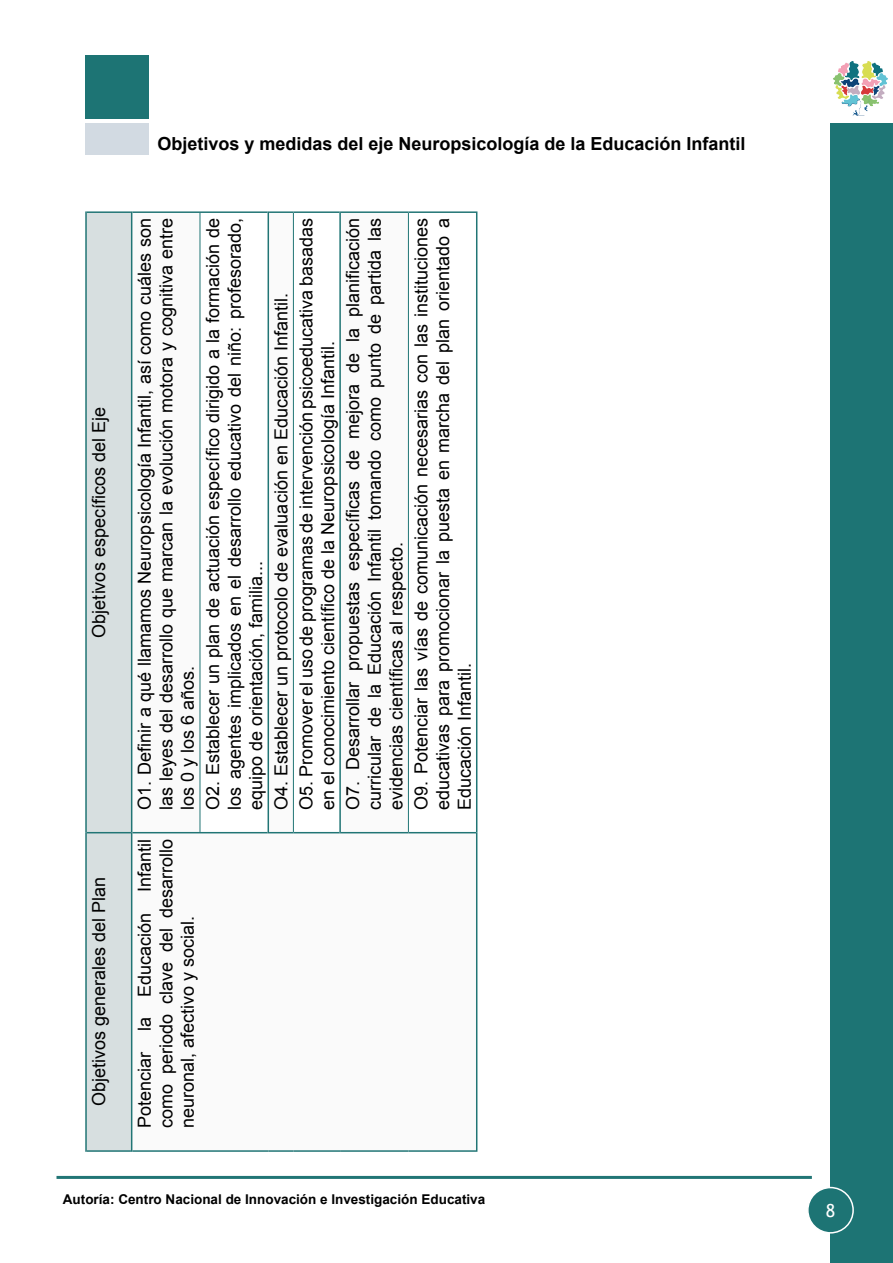
<style>
.page{position:relative;width:893px;height:1263px;background:#fff}
.page>*{position:absolute;margin:0;border:0;box-sizing:border-box;transform-origin:0 0}
.neuro_parrafo{font:18px/21.6px "Arial";color:#000;text-align:justify}
.t1{font:700 18px "Arial";color:#000}
.neuro_tabla_encabeza{font:18px "Arial";color:#000}
.t2{font:18px "Trebuchet MS";color:#fff}
.t3{font:700 13.5px "Arial";color:#000}
</style>
<div class="page">
<div style="left:85px;top:55px;width:64px;height:64px;background:#1d7474"></div>
<div style="left:85px;top:123px;width:64px;height:32px;background:#d2dae2"></div>
<img style="left:833px;top:61px;width:55px;height:55px">
<hr style="left:57px;top:1176px;width:755px;height:3px;background:#217575">
<div style="left:831px;top:123px;width:62px;height:1140px;background:#1d7474"></div>
<div style="left:87px;top:213px;width:44px;height:937px;background:#d7dfe0"></div>
<svg style="left:132px;top:213px;width:344px;height:937px"></svg>
<hr style="left:132px;top:1150px;width:68px;height:2px;background:#217575">
<hr style="left:200px;top:1150px;width:68px;height:2px;background:#217575">
<hr style="left:268px;top:1150px;width:25px;height:2px;background:#217575">
<hr style="left:293px;top:1150px;width:47px;height:2px;background:#217575">
<hr style="left:340px;top:1150px;width:68px;height:2px;background:#217575">
<hr style="left:408px;top:1150px;width:68px;height:2px;background:#217575">
<hr style="left:132px;top:832px;width:68px;height:1px;background:#217575">
<hr style="left:132px;top:211px;width:68px;height:2px;background:#217575">
<hr style="left:200px;top:832px;width:68px;height:1px;background:#217575">
<hr style="left:200px;top:211px;width:68px;height:2px;background:#217575">
<hr style="left:268px;top:211px;width:1px;height:622px;background:#217575">
<svg style="left:269px;top:832px;width:24px;height:1px"></svg>
<hr style="left:269px;top:211px;width:24px;height:2px;background:#217575">
<hr style="left:293px;top:832px;width:46px;height:1px;background:#217575">
<hr style="left:293px;top:211px;width:46px;height:2px;background:#217575">
<hr style="left:339px;top:211px;width:2px;height:622px;background:#217575">
<hr style="left:341px;top:832px;width:67px;height:1px;background:#217575">
<hr style="left:341px;top:211px;width:67px;height:2px;background:#217575">
<hr style="left:408px;top:832px;width:68px;height:1px;background:#217575">
<hr style="left:408px;top:211px;width:68px;height:2px;background:#217575">
<hr style="left:200px;top:213px;width:1px;height:619px;background:#217575">
<hr style="left:293px;top:213px;width:1px;height:619px;background:#217575">
<hr style="left:408px;top:213px;width:1px;height:619px;background:#217575">
<hr style="left:476px;top:833px;width:1px;height:319px;background:#217575">
<hr style="left:476px;top:211px;width:1px;height:622px;background:#217575">
<hr style="left:85px;top:833px;width:2px;height:319px;background:#217575">
<hr style="left:87px;top:1150px;width:44px;height:2px;background:#217575">
<hr style="left:85px;top:211px;width:2px;height:622px;background:#217575">
<hr style="left:87px;top:832px;width:44px;height:1px;background:#217575">
<hr style="left:87px;top:211px;width:44px;height:2px;background:#217575">
<hr style="left:131px;top:833px;width:1px;height:319px;background:#217575">
<hr style="left:131px;top:211px;width:1px;height:622px;background:#217575">
<div style="left:808px;top:1187px;width:45px;height:46px;background:#1d7474;border-radius:50%"></div>
<div style="left:807px;top:1187px;width:47px;height:46px;border:2px solid #fff;border-radius:50%"></div>
<p class="neuro_tabla_encabeza" style="left:87px;top:637px;width:232px;rotate:-90deg">Objetivos específicos del Eje</p>
<p class="neuro_tabla_encabeza" style="left:87px;top:1106px;width:231px;rotate:-90deg">Objetivos generales del Plan</p>
<p class="t1" style="left:157px;top:132px;width:590px">Objetivos y medidas del eje Neuropsicología de la Educación Infantil</p>
<p class="neuro_parrafo" style="left:134px;top:810px;width:593px;rotate:-90deg">O1. Definir a qué llamamos Neuropsicología Infantil, así como cuáles son las leyes del desarrollo que marcan la evolución motora y cognitiva entre los 0 y los 6 años.</p>
<p class="neuro_parrafo" style="left:202px;top:810px;width:593px;rotate:-90deg">O2. Establecer un plan de actuación específico dirigido a la formación de los agentes implicados en el desarrollo educativo del niño: profesorado, equipo de orientación, familia...</p>
<p class="neuro_parrafo" style="left:270px;top:810px;width:518px;rotate:-90deg">O4. Establecer un protocolo de evaluación en Educación Infantil.</p>
<p class="neuro_parrafo" style="left:296px;top:810px;width:593px;rotate:-90deg">O5. Promover el uso de programas de intervención psicoeducativa basadas en el conocimiento científico de la Neuropsicología Infantil.</p>
<p class="neuro_parrafo" style="left:342px;top:810px;width:593px;rotate:-90deg">O7. Desarrollar propuestas específicas de mejora de la planificación curricular de la Educación Infantil tomando como punto de partida las evidencias científicas al respecto.</p>
<p class="neuro_parrafo" style="left:411px;top:810px;width:593px;rotate:-90deg">O9. Potenciar las vías de comunicación necesarias con las instituciones educativas para promocionar la puesta en marcha del plan orientado a Educación Infantil.</p>
<p class="neuro_parrafo" style="left:134px;top:1128px;width:291px;rotate:-90deg">Potenciar la Educación Infantil como periodo clave del desarrollo neuronal, afectivo y social.</p>
<p class="t3" style="left:63px;top:1190px;width:424px">Autoría: Centro Nacional de Innovación e Investigación Educativa</p>
<p class="t2" style="left:826px;top:1200px;width:11px">8</p>
</div>
